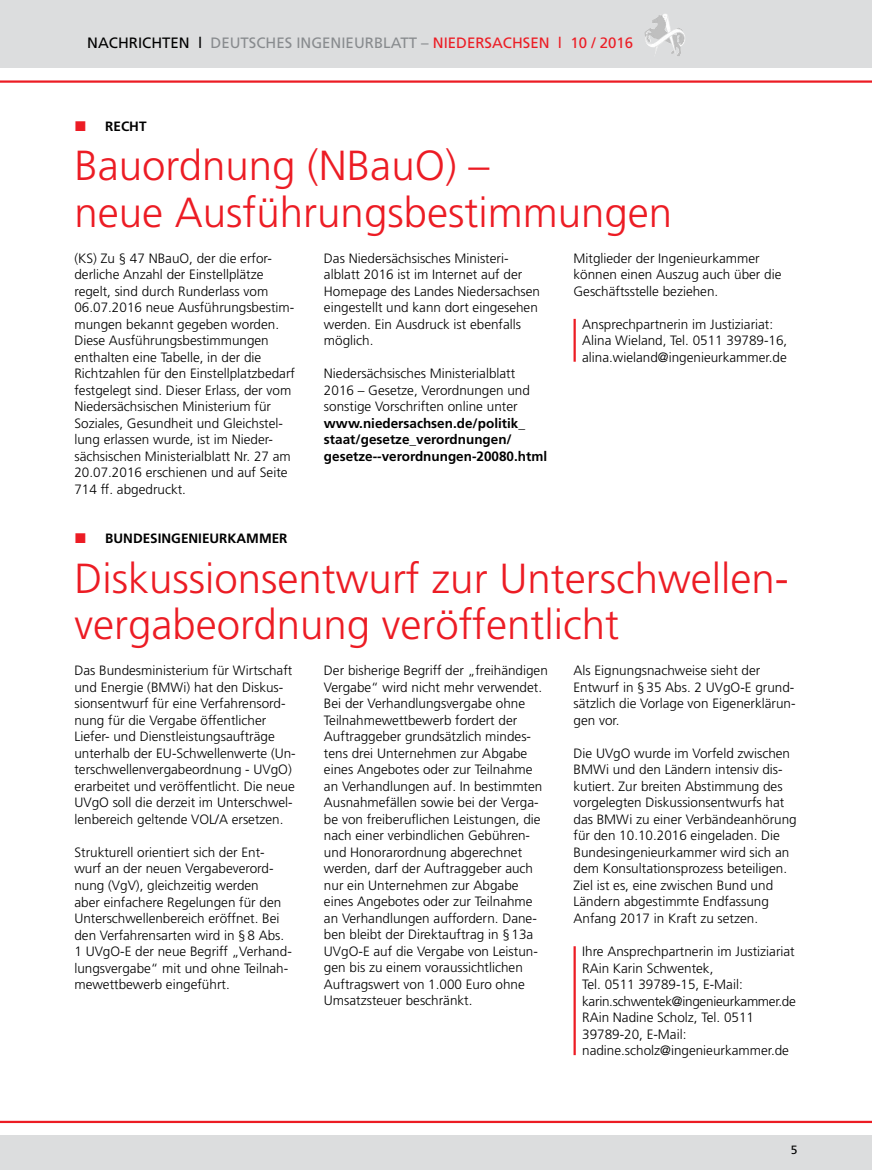
<style>
.page{position:relative;width:872px;height:1170px;background:#fff}
.page>*{position:absolute;margin:0;border:0;box-sizing:border-box;transform-origin:0 0}
.t1{font:300 42px/46.5px "Frutiger";color:#ec1c24}
.t2{font:15px "Frutiger";color:#888b8e}
.t3{font:300 13.5px/16.5px "Frutiger";color:#000}
.t4{font:700 13.5px/16.5px "Frutiger";color:#000}
.t5{font:12px "Frutiger";color:#000}
.s1{color:#000}
.s2{color:#ec1c24}
</style>
<div class="page">
<div style="left:0;top:1135px;width:872px;height:34px;background:#dcddde"></div>
<hr style="left:0;top:1120px;width:872px;height:2px;background:#ec1c24">
<div style="left:0;top:0;width:872px;height:68px;background:#dcddde"></div>
<svg style="left:652px;top:14px;width:13px;height:9px"></svg>
<hr style="left:0;top:80px;width:872px;height:3px;background:#ec1c24">
<hr style="left:573px;top:319px;width:3px;height:43px;background:#ec1c24">
<hr style="left:573px;top:946px;width:3px;height:109px;background:#ec1c24">
<p class="t2" style="left:87px;top:34px;width:547px"><span class="s1">NACHRICHTEN l</span> DEUTSCHES INGENIEURBLATT – <span class="s2">NIEDERSACHSEN l 10 / 2016</span></p>
<p class="t4" style="left:105px;top:117px;width:43px">RECHT</p>
<h1 class="t1" style="left:74px;top:142px;width:599px">Bauordnung (NBauO) –<br>neue Ausführungsbestimmungen</h1>
<p class="t3" style="left:74px;top:250px;width:222px">(KS) Zu § 47 NBauO, der die erfor&shy;derliche Anzahl der Einstellplätze regelt, sind durch Runderlass vom 06.07.2016 neue Ausführungsbestim&shy;mungen bekannt gegeben worden.<br>Diese Ausführungsbestimmungen enthalten eine Tabelle, in der die Richtzahlen für den Einstellplatzbedarf festgelegt sind. Dieser Erlass, der vom Niedersächsischen Ministerium für Soziales, Gesundheit und Gleichstel&shy;lung erlassen wurde, ist im Nieder&shy;sächsischen Ministerialblatt Nr. 27 am 20.07.2016 erschienen und auf Seite 714 ff. abgedruckt.</p>
<p class="t3" style="left:324px;top:250px;width:218px">Das Niedersächsisches Ministeri&shy;alblatt 2016 ist im Internet auf der<br>Homepage des Landes Niedersachsen eingestellt und kann dort eingesehen werden. Ein Ausdruck ist ebenfalls möglich.</p>
<p class="t3" style="left:324px;top:365px;width:207px">Niedersächsisches Ministerialblatt<br>2016 – Gesetze, Verordnungen und sonstige Vorschriften online unter</p>
<p class="t4" style="left:324px;top:414px;width:225px">www.niedersachsen.de/politik_ staat/gesetze_verordnungen/ gesetze--verordnungen-20080.html</p>
<p class="t3" style="left:573px;top:249px;width:209px">Mitglieder der Ingenieurkammer können einen Auszug auch über die<br>Geschäftsstelle beziehen.</p>
<p class="t3" style="left:582px;top:316px;width:207px">Ansprechpartnerin im Justiziariat:<br>Alina Wieland, Tel. 0511 39789-16, alina.wieland@ingenieurkammer.de</p>
<p class="t4" style="left:105px;top:530px;width:184px">BUNDESINGENIEURKAMMER</p>
<h1 class="t1" style="left:74px;top:555px;width:716px">Diskussionsentwurf zur Unterschwellen&shy;vergabeordnung veröffentlicht</h1>
<p class="t3" style="left:74px;top:662px;width:223px">Das Bundesministerium für Wirtschaft und Energie (BMWi) hat den Diskus&shy;sionsentwurf für eine Verfahrensord&shy;nung für die Vergabe öffentlicher Liefer- und Dienstleistungsaufträge unterhalb der EU-Schwellenwerte (Un&shy;terschwellenvergabeordnung - UVgO) erarbeitet und veröffentlicht. Die neue UVgO soll die derzeit im Unterschwel&shy;lenbereich geltende VOL/A ersetzen.</p>
<p class="t3" style="left:74px;top:844px;width:219px">Strukturell orientiert sich der Ent&shy;wurf an der neuen Vergabeverord&shy;nung (VgV), gleichzeitig werden<br>aber einfachere Regelungen für den Unterschwellenbereich eröffnet. Bei den Verfahrensarten wird in §8 Abs.<br>1 UVgO-E der neue Begriff „Verhand&shy;lungsvergabe“ mit und ohne Teilnah&shy;mewettbewerb eingeführt.</p>
<p class="t3" style="left:324px;top:662px;width:225px">Der bisherige Begriff der „freihändigen Vergabe“ wird nicht mehr verwendet.<br>Bei der Verhandlungsvergabe ohne Teilnahmewettbewerb fordert der Auftraggeber grundsätzlich mindes&shy;tens drei Unternehmen zur Abgabe eines Angebotes oder zur Teilnahme an Verhandlungen auf. In bestimmten Ausnahmefällen sowie bei der Verga&shy;be von freiberuflichen Leistungen, die nach einer verbindlichen Gebühren&shy;und Honorarordnung abgerechnet werden, darf der Auftraggeber auch nur ein Unternehmen zur Abgabe eines Angebotes oder zur Teilnahme an Verhandlungen auffordern. Dane&shy;ben bleibt der Direktauftrag in §13a UVgO-E auf die Vergabe von Leistun&shy;gen bis zu einem voraussichtlichen Auftragswert von 1.000 Euro ohne Umsatzsteuer beschränkt.</p>
<p class="t3" style="left:573px;top:662px;width:224px">Als Eignungsnachweise sieht der<br>Entwurf in §35 Abs. 2 UVgO-E grund&shy;sätzlich die Vorlage von Eigenerklärun&shy;gen vor.</p>
<p class="t3" style="left:573px;top:744px;width:225px">Die UVgO wurde im Vorfeld zwischen BMWi und den Ländern intensiv dis&shy;kutiert. Zur breiten Abstimmung des vorgelegten Diskussionsentwurfs hat das BMWi zu einer Verbändeanhörung für den 10.10.2016 eingeladen. Die Bundesingenieurkammer wird sich an dem Konsultationsprozess beteiligen.<br>Ziel ist es, eine zwischen Bund und Ländern abgestimmte Endfassung Anfang 2017 in Kraft zu setzen.</p>
<p class="t3" style="left:582px;top:943px;width:215px">Ihre Ansprechpartnerin im Justiziariat<br>RAin Karin Schwentek,<br>Tel. 0511 39789-15, E-Mail: karin.schwentek@ingenieurkammer.de<br>RAin Nadine Scholz, Tel. 0511<br>39789-20, E-Mail: nadine.scholz@ingenieurkammer.de</p>
<p class="t5" style="left:791px;top:1142px;width:8px">5</p>
</div>
